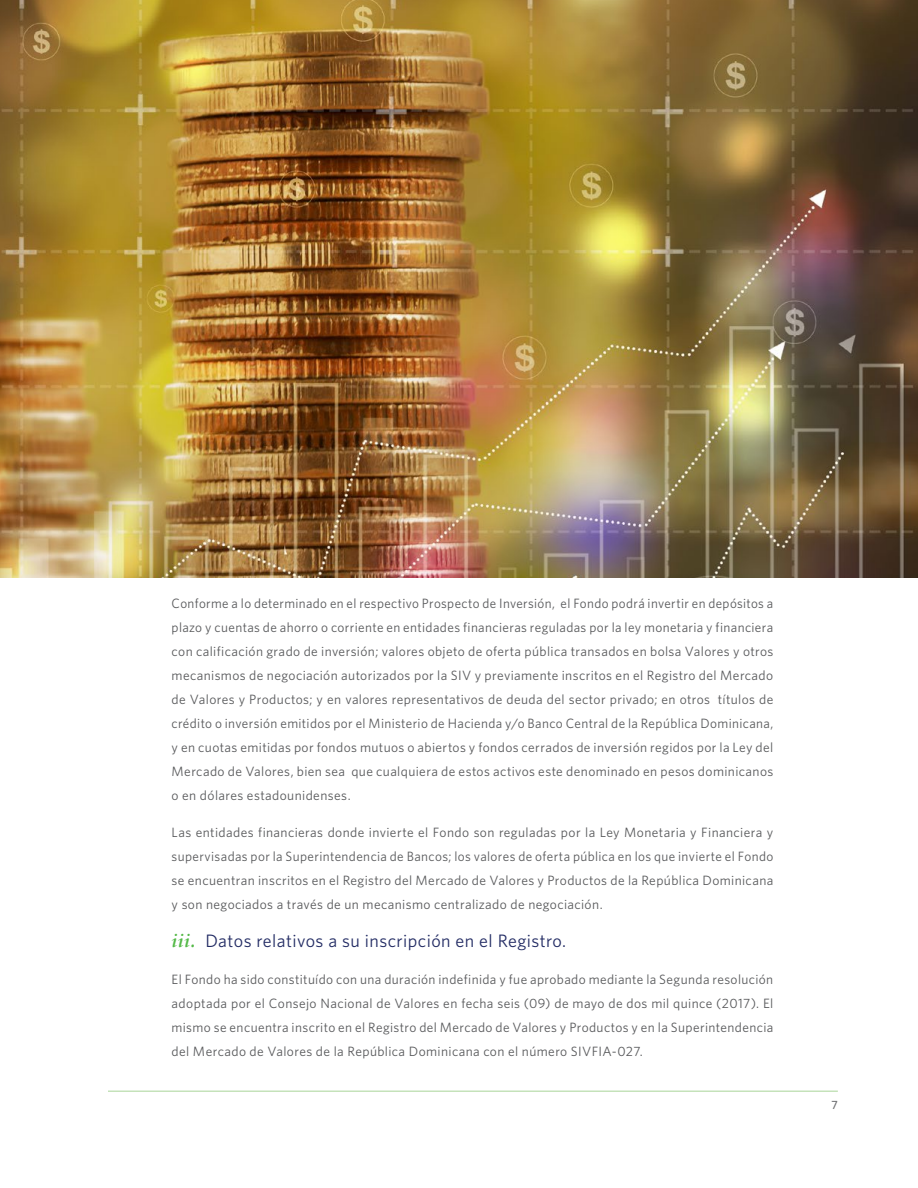
<style>
.page{position:relative;width:918px;height:1188px;background:#fff}
.page>*{position:absolute;margin:0;border:0;box-sizing:border-box;transform-origin:0 0}
.t1{font:18px "Whitney";letter-spacing:.025em;color:#232c64}
.t2{font:13.5px/24px "Whitney";letter-spacing:.03em;color:#58595b;text-align:justify}
.t3{font:500 12px "Whitney";color:#6d6e71}
.s1{font-family:"Palatino";font-weight:700;font-style:italic;color:#54b948}
</style>
<div class="page">
<hr style="left:108px;top:1090px;width:730px;height:2px;background:#acd69c">
<img style="left:0;top:0;width:918px;height:577px">
<p class="t2" style="left:172px;top:591px;width:603px">Conforme a lo determinado en el respectivo Prospecto de Inversión, el Fondo podrá invertir en depósitos a plazo y cuentas de ahorro o corriente en entidades financieras reguladas por la ley monetaria y financiera con calificación grado de inversión; valores objeto de oferta pública transados en bolsa Valores y otros mecanismos de negociación autorizados por la SIV y previamente inscritos en el Registro del Mercado de Valores y Productos; y en valores representativos de deuda del sector privado; en otros títulos de crédito o inversión emitidos por el Ministerio de Hacienda y/o Banco Central de la República Dominicana, y en cuotas emitidas por fondos mutuos o abiertos y fondos cerrados de inversión regidos por la Ley del Mercado de Valores, bien sea que cualquiera de estos activos este denominado en pesos dominicanos o en dólares estadounidenses.</p>
<p class="t2" style="left:172px;top:820px;width:603px">Las entidades financieras donde invierte el Fondo son reguladas por la Ley Monetaria y Financiera y supervisadas por la Superintendencia de Bancos; los valores de oferta pública en los que invierte el Fondo se encuentran inscritos en el Registro del Mercado de Valores y Productos de la República Dominicana y son negociados a través de un mecanismo centralizado de negociación.</p>
<h1 class="t1" style="left:172px;top:930px;width:396px"><span class="s1">iii.</span> Datos relativos a su inscripción en el Registro.</h1>
<p class="t2" style="left:172px;top:967px;width:603px">El Fondo ha sido constituído con una duración indefinida y fue aprobado mediante la Segunda resolución adoptada por el Consejo Nacional de Valores en fecha seis (09) de mayo de dos mil quince (2017). El mismo se encuentra inscrito en el Registro del Mercado de Valores y Productos y en la Superintendencia del Mercado de Valores de la República Dominicana con el número SIVFIA-027.</p>
<p class="t3" style="left:832px;top:1098px;width:8px">7</p>
</div>
